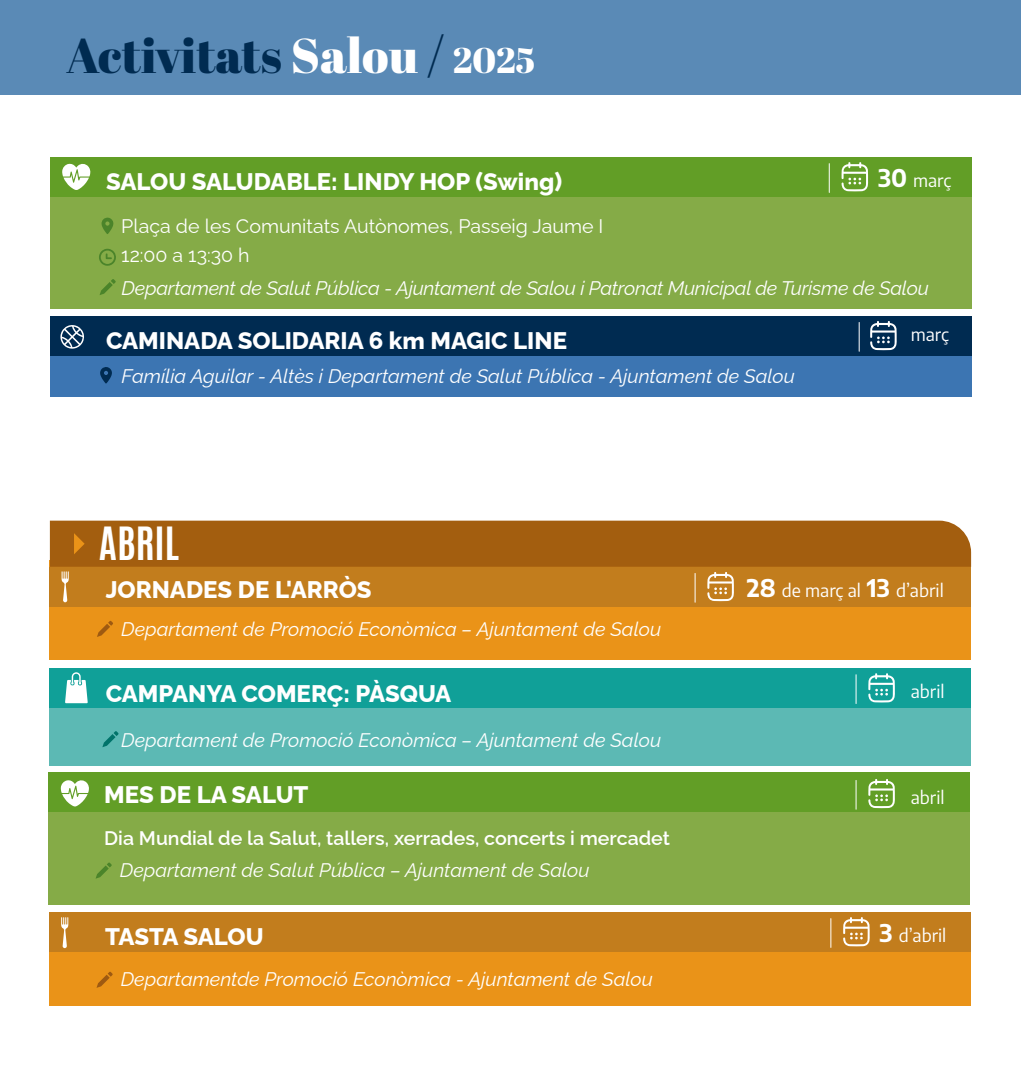
<style>
.page{position:relative;width:1021px;height:1085px;background:#fff}
.page>*{position:absolute;margin:0;border:0;box-sizing:border-box;transform-origin:0 0}
.t1{font:48.82px "Abril Fatface";color:#002b51}
.t2{font:700 38.25px "Antonio";color:#fff}
.t3{font:800 23.85px "Raleway";color:#fff}
.t4{font:italic 19.57px "Raleway";color:#fff}
.t5{font:19.57px/29.2px "Raleway";color:#fff}
.t6{font:600 19.57px "Raleway";color:#fff}
.t7{font:17.78px "Encode Sans";color:#fff}
.s1{color:#fff}
.s2{font-size:35.55px;color:#fff}
.s3{font-weight:700;font-size:23.85px}
</style>
<div class="page">
<div style="left:0;top:0;width:1020px;height:94px;background:#5a8ab6"></div>
<div style="left:50px;top:668px;width:921px;height:98px;background:#5cb9b4"></div>
<div style="left:50px;top:668px;width:921px;height:40px;background:#10a098"></div>
<svg style="left:868px;top:673px;width:26px;height:29px"></svg>
<svg style="left:855px;top:674px;width:1px;height:29px"></svg>
<svg style="left:102px;top:731px;width:16px;height:16px"></svg>
<div style="left:50px;top:157px;width:921px;height:151px;background:#85ab47"></div>
<div style="left:50px;top:157px;width:921px;height:40px;background:#629e26"></div>
<svg style="left:100px;top:279px;width:16px;height:16px"></svg>
<svg style="left:841px;top:162px;width:27px;height:29px"></svg>
<svg style="left:828px;top:164px;width:1px;height:28px"></svg>
<svg style="left:99px;top:249px;width:17px;height:17px"></svg>
<svg style="left:101px;top:217px;width:12px;height:17px"></svg>
<div style="left:50px;top:560px;width:921px;height:99px;background:#ea9318"></div>
<div style="left:50px;top:566px;width:921px;height:40px;background:#c27d1d"></div>
<svg style="left:50px;top:520px;width:921px;height:82px"></svg>
<svg style="left:97px;top:621px;width:16px;height:16px"></svg>
<svg style="left:62px;top:163px;width:28px;height:27px"></svg>
<div style="left:49px;top:912px;width:921px;height:93px;background:#ea9318"></div>
<div style="left:49px;top:911px;width:921px;height:40px;background:#c27d1d"></div>
<svg style="left:843px;top:917px;width:26px;height:29px"></svg>
<svg style="left:830px;top:918px;width:1px;height:29px"></svg>
<svg style="left:61px;top:917px;width:7px;height:31px"></svg>
<svg style="left:97px;top:971px;width:16px;height:16px"></svg>
<div style="left:48px;top:772px;width:921px;height:132px;background:#85ab47"></div>
<svg style="left:96px;top:862px;width:16px;height:16px"></svg>
<div style="left:48px;top:772px;width:921px;height:40px;background:#629e26"></div>
<svg style="left:61px;top:780px;width:28px;height:26px"></svg>
<svg style="left:65px;top:672px;width:23px;height:31px"></svg>
<div style="left:50px;top:316px;width:921px;height:81px;background:#3c75b2"></div>
<div style="left:50px;top:316px;width:921px;height:40px;background:#002b51"></div>
<svg style="left:870px;top:321px;width:26px;height:29px"></svg>
<svg style="left:858px;top:322px;width:1px;height:29px"></svg>
<svg style="left:60px;top:325px;width:24px;height:23px"></svg>
<svg style="left:100px;top:367px;width:12px;height:16px"></svg>
<svg style="left:868px;top:779px;width:26px;height:29px"></svg>
<svg style="left:855px;top:780px;width:1px;height:29px"></svg>
<h1 class="t1" style="left:66px;top:21px;width:470px">Activitats <span class="s1">Salou</span> / <span class="s2">2025</span></h1>
<p class="t7" style="left:878px;top:168px;width:75px"><span class="s3">30</span> març</p>
<p class="t3" style="left:106px;top:163px;width:457px">SALOU SALUDABLE: LINDY HOP (Swing)</p>
<p class="t5" style="left:121px;top:209px;width:483px">Plaça de les Comunitats Autònomes, Passeig Jaume I<br>12:00 a 13:30 h</p>
<p class="t4" style="left:121px;top:272px;width:808px">Departament de Salut Pública - Ajuntament de Salou i Patronat Municipal de Turisme de Salou</p>
<p class="t3" style="left:106px;top:322px;width:462px">CAMINADA SOLIDARIA 6 km MAGIC LINE</p>
<p class="t4" style="left:122px;top:360px;width:675px">Família Aguilar - Altès i Departament de Salut Pública - Ajuntament de Salou</p>
<p class="t7" style="left:910px;top:321px;width:40px">març</p>
<h2 class="t2" style="left:99px;top:514px;width:82px">ABRIL</h2>
<p class="t3" style="left:106px;top:570px;width:267px">JORNADES DE L'ARRÒS</p>
<p class="t4" style="left:121px;top:613px;width:541px">Departament de Promoció Econòmica – Ajuntament de Salou</p>
<p class="t3" style="left:106px;top:674px;width:347px">CAMPANYA COMERÇ: PÀSQUA</p>
<p class="t4" style="left:121px;top:724px;width:541px">Departament de Promoció Econòmica – Ajuntament de Salou</p>
<p class="t3" style="left:104px;top:775px;width:206px">MES DE LA SALUT</p>
<p class="t6" style="left:104px;top:822px;width:567px">Dia Mundial de la Salut, tallers, xerrades, concerts i mercadet</p>
<p class="t4" style="left:120px;top:854px;width:471px">Departament de Salut Pública – Ajuntament de Salou</p>
<p class="t3" style="left:105px;top:917px;width:160px">TASTA SALOU</p>
<p class="t4" style="left:121px;top:963px;width:533px">Departamentde Promoció Econòmica - Ajuntament de Salou</p>
<p class="t7" style="left:747px;top:577px;width:198px"><span class="s3">28</span> de març al <span class="s3">13</span> d’abril</p>
<p class="t7" style="left:910px;top:678px;width:35px">abril</p>
<p class="t7" style="left:910px;top:784px;width:35px">abril</p>
<p class="t7" style="left:879px;top:922px;width:68px"><span class="s3">3</span> d’abril</p>
</div>
